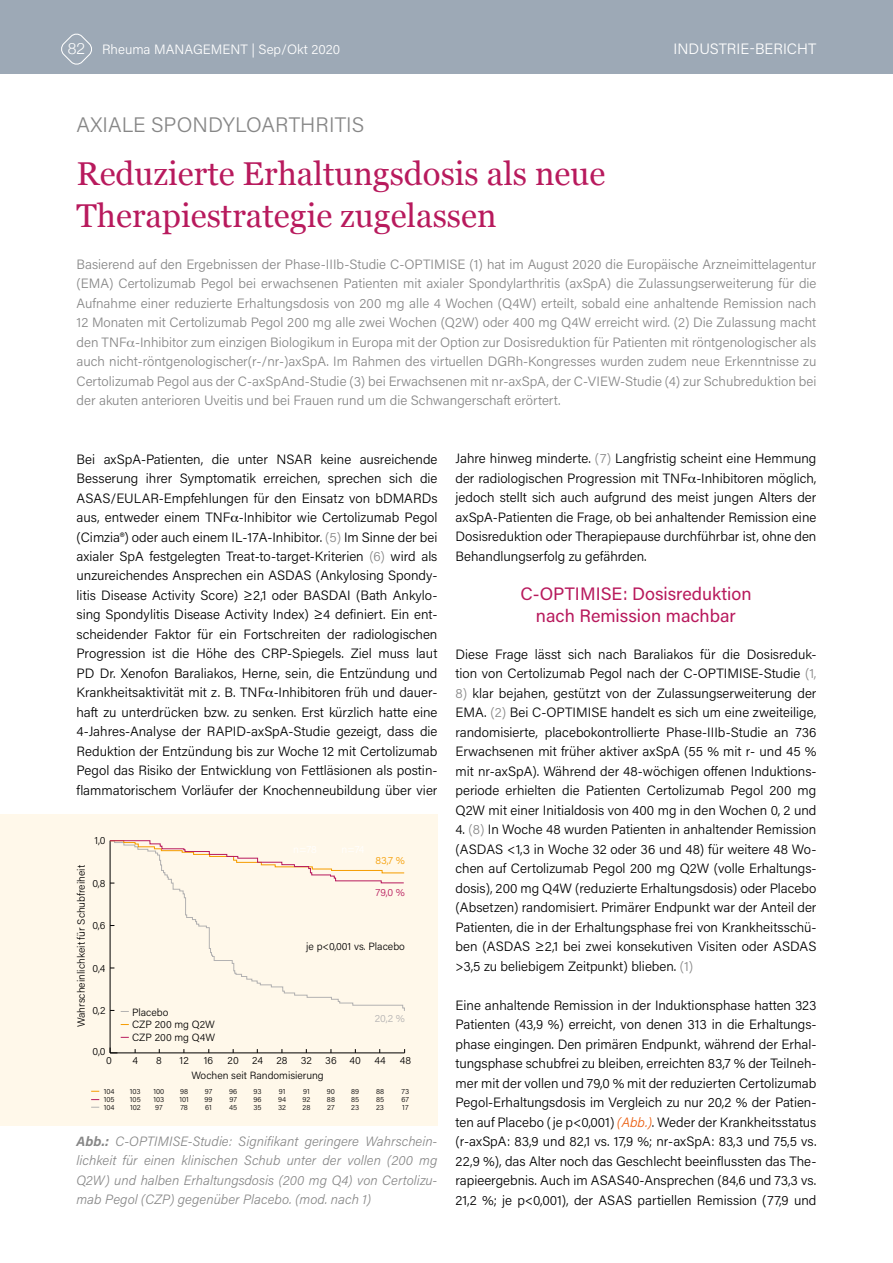
<style>
.page{position:relative;width:893px;height:1263px;background:#fff}
.page>*{position:absolute;margin:0;border:0;box-sizing:border-box;transform-origin:0 0}
.t1{font:33px/42px "Georgia";color:#b81a5d}
.t2{font:300 21px "Acumin Pro";color:#878787}
.t3{font:18px/21.6px "Acumin Pro";color:#b81a5d;text-align:center}
.t4{font:300 15px "Acumin Pro";letter-spacing:.005em;color:#fff}
.t5{font:300 13.5px/19.5px "Acumin Pro";color:#000;text-align:justify}
.t6{font:300 13.5px/19.5px "Acumin Pro";color:#878787;text-align:justify}
.t7{font:italic 300 13.5px/19.5px "Acumin Pro";color:#878787;text-align:justify}
.t8{font:300 13.5px "Acumin Pro";color:#fff}
.t9{font:300 10.5px/12.6px "Acumin Pro";color:#000;text-align:center}
.t10{font:300 10.5px "Acumin Pro";color:#f59c00}
.t11{font:300 10.5px "Acumin Pro";color:#b81a5d}
.t12{font:300 10.5px "Acumin Pro";color:#b3b2b2}
.t13{font:300 7.5px "Acumin Pro";letter-spacing:.005em;color:#000}
.s1{font-family:"Helvetica Neue";font-size:15.6px}
.s2{color:#878787}
.s3{font-style:italic;color:#ea5b0b}
.s4{font-weight:700}
</style>
<div class="page">
<div style="left:0;top:0;width:893px;height:74px;background:#9da9b6"></div>
<svg style="left:61px;top:33px;width:31px;height:32px"></svg>
<div style="left:0;top:814px;width:437px;height:312px;background:#fff8ea"></div>
<hr style="left:110px;top:1053px;width:295px;height:1px;background:#000">
<hr style="left:110px;top:841px;width:1px;height:212px;background:#000">
<svg style="left:110px;top:1047px;width:7px;height:7px"></svg>
<svg style="left:109px;top:884px;width:296px;height:128px"></svg>
<svg style="left:109px;top:840px;width:296px;height:44px"></svg>
<p class="t8" style="left:68px;top:40px;width:274px"><span class="s1">82</span> Rheuma MANAGEMENT | Sep/Okt 2020</p>
<p class="t4" style="left:673px;top:38px;width:145px">INDUSTRIE-BERICHT</p>
<h2 class="t2" style="left:77px;top:110px;width:289px">AXIALE SPONDYLOARTHRITIS</h2>
<h1 class="t1" style="left:77px;top:151px;width:530px">Reduzierte Erhaltungsdosis als neue<br>Therapiestrategie zugelassen</h1>
<p class="t6" style="left:77px;top:254px;width:741px">Basierend auf den Ergebnissen der Phase-IIIb-Studie C-OPTIMISE (1) hat im August 2020 die Europäische Arzneimittelagentur (EMA) Certolizumab Pegol bei erwachsenen Patienten mit axialer Spondylarthritis (axSpA) die Zulassungserweiterung für die Aufnahme einer reduzierte Erhaltungsdosis von 200 mg alle 4 Wochen (Q4W) erteilt, sobald eine anhaltende Remission nach 12 Monaten mit Certolizumab Pegol 200 mg alle zwei Wochen (Q2W) oder 400 mg Q4W erreicht wird. (2) Die Zulassung macht den TNF -Inhibitor zum einzigen Biologikum in Europa mit der Option zur Dosisreduktion für Patienten mit röntgenologischer als auch nicht-röntgenologischer(r-/nr-)axSpA. Im Rahmen des virtuellen DGRh-Kongresses wurden zudem neue Erkenntnisse zu Certolizumab Pegol aus der C-axSpAnd-Studie (3) bei Erwachsenen mit nr-axSpA, der C-VIEW-Studie (4) zur Schubreduktion bei der akuten anterioren Uveitis und bei Frauen rund um die Schwangerschaft erörtert.</p>
<p class="t5" style="left:77px;top:448px;width:362px">Bei axSpA-Patienten, die unter NSAR keine ausreichende Besserung ihrer Symptomatik erreichen, sprechen sich die ASAS/EULAR-Empfehlungen für den Einsatz von bDMARDs aus, entweder einem TNF -Inhibitor wie Certolizumab Pegol (Cimzia®) oder auch einem IL-17A-Inhibitor. <span class="s2">(5)</span> Im Sinne der bei axialer SpA festgelegten Treat-to-target-Kriterien <span class="s2">(6)</span> wird als unzureichendes Ansprechen ein ASDAS (Ankylosing Spondy&shy;litis Disease Activity Score) ≥2,1 oder BASDAI (Bath Ankylo&shy;sing Spondylitis Disease Activity Index) ≥4 definiert. Ein ent&shy;scheidender Faktor für ein Fortschreiten der radiologischen Progression ist die Höhe des CRP-Spiegels. Ziel muss laut PD Dr. Xenofon Baraliakos, Herne, sein, die Entzündung und Krankheitsaktivität mit z. B. TNF -Inhibitoren früh und dauer&shy;haft zu unterdrücken bzw. zu senken. Erst kürzlich hatte eine 4-Jahres-Analyse der RAPID-axSpA-Studie gezeigt, dass die Reduktion der Entzündung bis zur Woche 12 mit Certolizumab Pegol das Risiko der Entwicklung von Fettläsionen als postin&shy;flammatorischem Vorläufer der Knochenneubildung über vier</p>
<p class="t5" style="left:455px;top:448px;width:362px">Jahre hinweg minderte. <span class="s2">(7)</span> Langfristig scheint eine Hemmung der radiologischen Progression mit TNF -Inhibitoren möglich, jedoch stellt sich auch aufgrund des meist jungen Alters der axSpA-Patienten die Frage, ob bei anhaltender Remission eine Dosisreduktion oder Therapiepause durchführbar ist, ohne den Behandlungserfolg zu gefährden.</p>
<h3 class="t3" style="left:520px;top:582px;width:233px">C-OPTIMISE: Dosisreduktion nach Remission machbar</h3>
<p class="t5" style="left:455px;top:644px;width:362px">Diese Frage lässt sich nach Baraliakos für die Dosisreduk&shy;tion von Certolizumab Pegol nach der C-OPTIMISE-Studie <span class="s2">(1,</span></p>
<p class="t5" style="left:455px;top:683px;width:362px"><span class="s2">8)</span> klar bejahen, gestützt von der Zulassungserweiterung der EMA. <span class="s2">(2)</span> Bei C-OPTIMISE handelt es sich um eine zweiteilige, randomisierte, placebokontrollierte Phase-IIIb-Studie an 736<br>Erwachsenen mit früher aktiver axSpA (55 % mit r- und 45 % mit nr-axSpA). Während der 48-wöchigen offenen Induktions&shy;periode erhielten die Patienten Certolizumab Pegol 200 mg Q2W mit einer Initialdosis von 400 mg in den Wochen 0, 2 und</p>
<p class="t5" style="left:455px;top:819px;width:362px">4. <span class="s2">(8)</span> In Woche 48 wurden Patienten in anhaltender Remission (ASDAS &lt;1,3 in Woche 32 oder 36 und 48) für weitere 48 Wo&shy;chen auf Certolizumab Pegol 200 mg Q2W (volle Erhaltungs&shy;dosis), 200 mg Q4W (reduzierte Erhaltungsdosis) oder Placebo (Absetzen) randomisiert. Primärer Endpunkt war der Anteil der Patienten, die in der Erhaltungsphase frei von Krankheitsschü&shy;ben (ASDAS ≥2,1 bei zwei konsekutiven Visiten oder ASDAS &gt;3,5 zu beliebigem Zeitpunkt) blieben. <span class="s2">(1)</span></p>
<p class="t5" style="left:455px;top:994px;width:362px">Eine anhaltende Remission in der Induktionsphase hatten 323<br>Patienten (43,9 %) erreicht, von denen 313 in die Erhaltungs&shy;phase eingingen. Den primären Endpunkt, während der Erhal&shy;tungsphase schubfrei zu bleiben, erreichten 83,7 % der Teilneh&shy;mer mit der vollen und 79,0 % mit der reduzierten Certolizumab Pegol-Erhaltungsdosis im Vergleich zu nur 20,2 % der Patien&shy;ten auf Placebo (je p&lt;0,001) <span class="s3">(Abb.)</span>. Weder der Krankheitsstatus (r-axSpA: 83,9 und 82,1 vs. 17,9 %; nr-axSpA: 83,3 und 75,5 vs.<br>22,9 %), das Alter noch das Geschlecht beeinflussten das The&shy;rapieergebnis. Auch im ASAS40-Ansprechen (84,6 und 73,3 vs.<br>21,2 %; je p&lt;0,001), der ASAS partiellen Remission (77,9 und</p>
<p class="t9" style="left:95px;top:834px;width:12px">1,0</p>
<p class="t10" style="left:375px;top:853px;width:31px">83,7 %</p>
<p class="t11" style="left:375px;top:885px;width:31px">79,0 %</p>
<p class="t9" style="left:74px;top:1027px;width:164px;rotate:-90deg">Wahrscheinlichkeit für Schubfreiheit</p>
<p class="t9" style="left:92px;top:876px;width:15px">0,8</p>
<p class="t9" style="left:93px;top:919px;width:14px">0,6</p>
<p class="t9" style="left:306px;top:939px;width:100px">je p&lt;0,001 vs. Placebo</p>
<p class="t9" style="left:93px;top:961px;width:14px">0,4</p>
<p class="t9" style="left:93px;top:1004px;width:14px">0,2</p>
<p class="t9" style="left:132px;top:1005px;width:84px;text-align:left">Placebo<br>CZP 200 mg Q2W<br>CZP 200 mg Q4W</p>
<p class="t12" style="left:375px;top:1011px;width:32px">20,2 %</p>
<p class="t9" style="left:93px;top:1045px;width:14px">0,0</p>
<p class="t9" style="left:106px;top:1054px;width:7px">0</p>
<p class="t9" style="left:133px;top:1054px;width:7px">4</p>
<p class="t9" style="left:156px;top:1054px;width:7px">8</p>
<p class="t9" style="left:180px;top:1054px;width:11px">12</p>
<p class="t9" style="left:204px;top:1054px;width:11px">16</p>
<p class="t9" style="left:228px;top:1054px;width:13px">20</p>
<p class="t9" style="left:191px;top:1053px;width:134px;line-height:14.1px">24<br>Wochen seit Randomisierung</p>
<p class="t9" style="left:277px;top:1054px;width:13px">28</p>
<p class="t9" style="left:301px;top:1054px;width:13px">32</p>
<p class="t9" style="left:325px;top:1054px;width:37px">36 40</p>
<p class="t9" style="left:374px;top:1054px;width:13px">44</p>
<p class="t9" style="left:400px;top:1054px;width:13px">48</p>
<p class="t13" style="left:104px;top:1086px;width:12px">104</p>
<p class="t13" style="left:130px;top:1086px;width:12px">103</p>
<p class="t13" style="left:153px;top:1086px;width:12px">100</p>
<p class="t13" style="left:180px;top:1086px;width:10px">98</p>
<p class="t13" style="left:205px;top:1086px;width:9px">97</p>
<p class="t13" style="left:229px;top:1086px;width:10px">96</p>
<p class="t13" style="left:253px;top:1086px;width:10px">93</p>
<p class="t13" style="left:279px;top:1086px;width:8px">91</p>
<p class="t13" style="left:303px;top:1086px;width:8px">91</p>
<p class="t13" style="left:327px;top:1086px;width:10px">90</p>
<p class="t13" style="left:351px;top:1086px;width:10px">89</p>
<p class="t13" style="left:376px;top:1086px;width:10px">88</p>
<p class="t13" style="left:402px;top:1086px;width:9px">73</p>
<p class="t13" style="left:104px;top:1094px;width:12px">105</p>
<p class="t13" style="left:130px;top:1094px;width:12px">105</p>
<p class="t13" style="left:154px;top:1094px;width:12px">103</p>
<p class="t13" style="left:180px;top:1094px;width:11px">101</p>
<p class="t13" style="left:205px;top:1094px;width:9px">99</p>
<p class="t13" style="left:229px;top:1094px;width:9px">97</p>
<p class="t13" style="left:254px;top:1094px;width:10px">96</p>
<p class="t13" style="left:278px;top:1094px;width:9px">94</p>
<p class="t13" style="left:303px;top:1094px;width:9px">92</p>
<p class="t13" style="left:327px;top:1094px;width:10px">88</p>
<p class="t13" style="left:351px;top:1094px;width:10px">85</p>
<p class="t13" style="left:376px;top:1094px;width:10px">85</p>
<p class="t13" style="left:402px;top:1094px;width:9px">67</p>
<p class="t13" style="left:104px;top:1102px;width:12px">104</p>
<p class="t13" style="left:130px;top:1102px;width:12px">102</p>
<p class="t13" style="left:155px;top:1102px;width:9px">97</p>
<p class="t13" style="left:180px;top:1102px;width:9px">78</p>
<p class="t13" style="left:205px;top:1102px;width:8px">61</p>
<p class="t13" style="left:229px;top:1102px;width:10px">45</p>
<p class="t13" style="left:253px;top:1102px;width:10px">35</p>
<p class="t13" style="left:278px;top:1102px;width:9px">32</p>
<p class="t13" style="left:302px;top:1102px;width:9px">28</p>
<p class="t13" style="left:327px;top:1102px;width:9px">27</p>
<p class="t13" style="left:351px;top:1102px;width:9px">23</p>
<p class="t13" style="left:376px;top:1102px;width:9px">23</p>
<p class="t13" style="left:402px;top:1102px;width:8px">17</p>
<p class="t7" style="left:77px;top:1131px;width:362px"><span class="s4">Abb.:</span> C-OPTIMISE-Studie: Signifikant geringere Wahrschein&shy;lichkeit für einen klinischen Schub unter der vollen (200 mg Q2W) und halben Erhaltungsdosis (200 mg Q4) von Certolizu&shy;mab Pegol (CZP) gegenüber Placebo. (mod. nach 1)</p>
</div>
